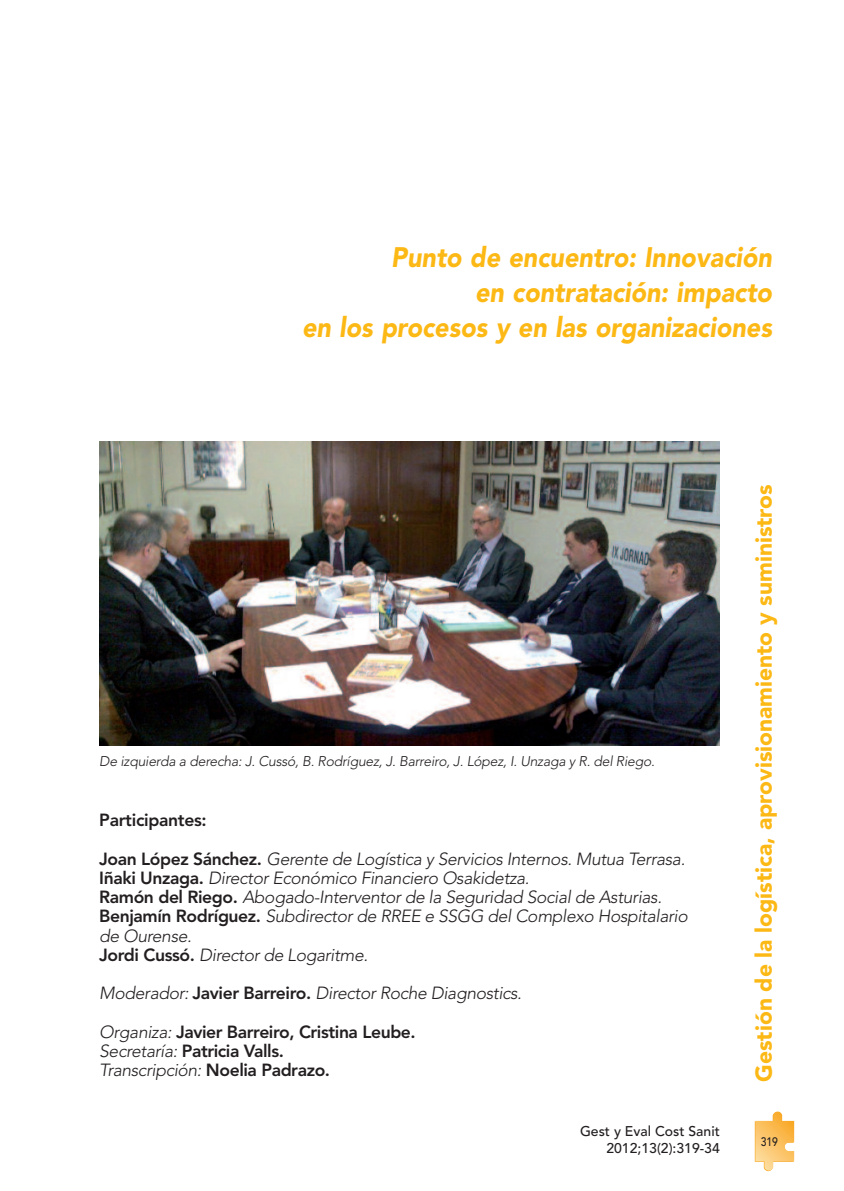
<style>
.page{position:relative;width:844px;height:1191px;background:#fff}
.page>*{position:absolute;margin:0;border:0;box-sizing:border-box;transform-origin:0 0}
.t1{font:italic 900 28px/34.8px "Avenir";color:#fcb814;text-align:right;scale:.9 1}
.t2{font:900 22.75px "Avenir";color:#fcb814}
.t3{font:italic 300 17.5px/19.2px "Avenir";letter-spacing:-.02em;color:#231f20}
.t4{font:800 17.5px/19.2px "Avenir";letter-spacing:-.02em;color:#231f20}
.t5{font:italic 300 14px "Avenir";letter-spacing:-.015em;color:#231f20}
.t6{font:500 14px/17.5px "Avenir";color:#231f20;text-align:right}
.t7{font:500 12.25px "Avenir";color:#231f20;scale:.85 1}
.s1{font-weight:800;font-style:normal}
.s2{font-weight:300;font-style:italic}
</style>
<div class="page">
<img style="left:99px;top:441px;width:620px;height:304px">
<svg style="left:754px;top:1111px;width:40px;height:60px"></svg>
<h1 class="t1" style="left:302px;top:242px;width:523px">Punto de encuentro: Innovación<br>en contratación: impacto<br>en los procesos y en las organizaciones</h1>
<p class="t5" style="left:99px;top:755px;width:557px">De izquierda a derecha: J. Cussó, B. Rodríguez, J. Barreiro, J. López, I. Unzaga y R. del Riego.</p>
<p class="t4" style="left:99px;top:812px;width:109px">Participantes:</p>
<p class="t3" style="left:99px;top:850px;width:590px"><span class="s1">Joan López Sánchez.</span> Gerente de Logística y Servicios Internos. Mutua Terrasa.<br><span class="s1">Iñaki Unzaga.</span> Director Económico Financiero Osakidetza.<br><span class="s1">Ramón del Riego.</span> Abogado-Interventor de la Seguridad Social de Asturias.<br><span class="s1">Benjamín Rodríguez.</span> Subdirector de RREE e SSGG del Complexo Hospitalario de Ourense.<br><span class="s1">Jordi Cussó.</span> Director de Logaritme.</p>
<p class="t3" style="left:99px;top:975px;width:424px;line-height:38.5px">Moderador: <span class="s1">Javier Barreiro.</span> Director Roche Diagnostics.<br>Organiza: <span class="s1">Javier Barreiro, Cristina Leube.</span></p>
<p class="t4" style="left:99px;top:1043px;width:232px"><span class="s2">Secretaría:</span> Patricia Valls.<br><span class="s2">Transcripción:</span> Noelia Padrazo.</p>
<p class="t6" style="left:580px;top:1123px;width:141px">Gest y Eval Cost Sanit<br>2012;13(2):319-34</p>
<h2 class="t2" style="left:754px;top:1081px;width:599px;rotate:-90deg">Gestión de la logística, aprovisionamiento y suministros</h2>
<p class="t7" style="left:760px;top:1136px;width:22px">319</p>
</div>
